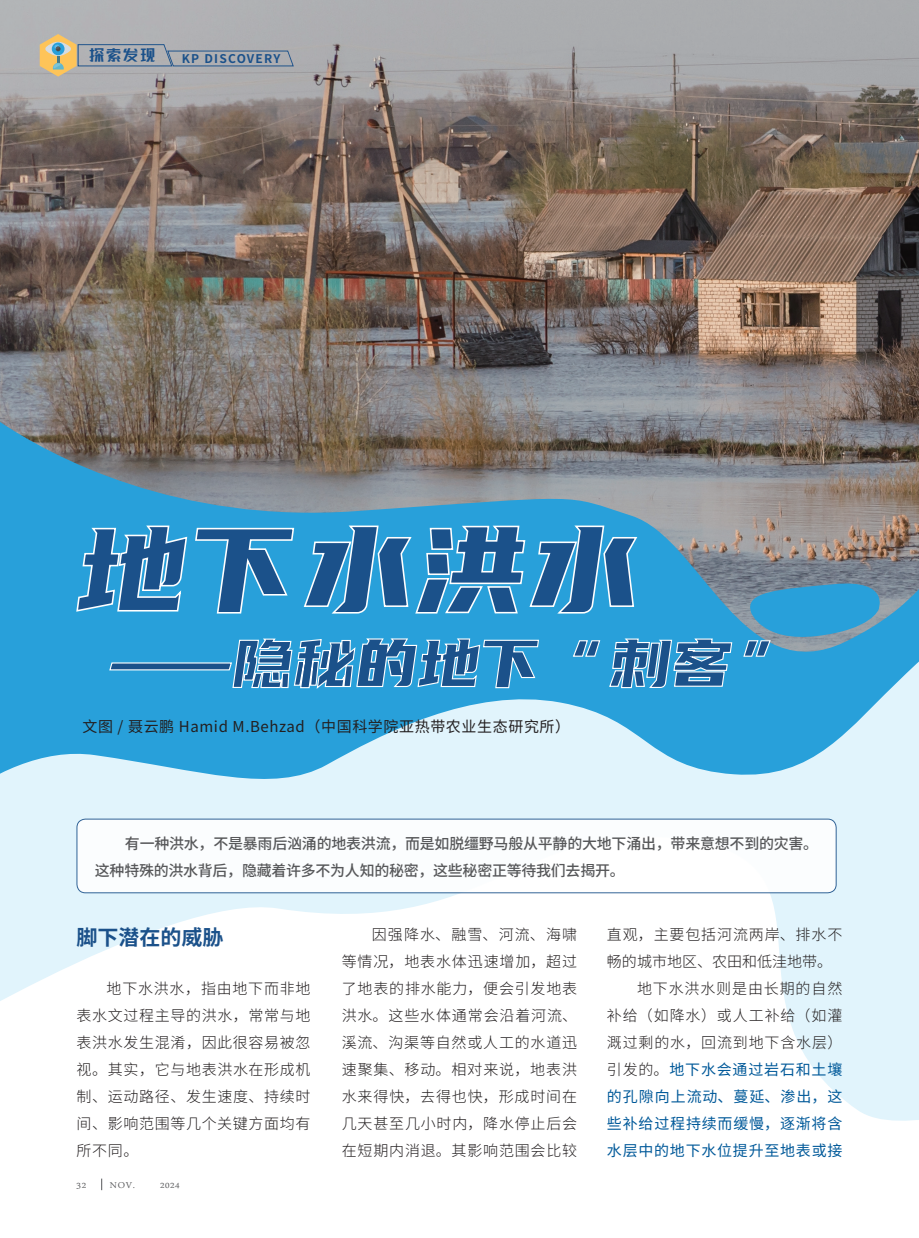
<style>
.page{position:relative;width:919px;height:1238px;background:#fff}
.page>*{position:absolute;margin:0;border:0;box-sizing:border-box;transform-origin:0 0}
.t1{font:120px "You She Biao Ti Hei";letter-spacing:.02em;color:#1b518a}
.t2{font:67.5px "You She Biao Ti Hei";color:#1b518a;scale:1.8 1}
.t3{font:700 21px "Source Han Sans CN";color:#1b518a}
.t4{font:300 15px/27px "Source Han Sans CN";letter-spacing:.055em;color:#231f20;text-align:justify}
.t5{font:500 15px/27px "Source Han Sans CN";letter-spacing:-.02em;color:#57585a}
.t6{font:15px "Source Han Sans CN";letter-spacing:.055em;color:#005999}
.t7{font:15px "Source Han Sans CN";letter-spacing:.04em;color:#231f20}
.t8{font:300 15px "Source Han Sans CN";color:#231f20}
.t9{font:13.5px "lianmengqiyilushuaizhengruiheiti";color:#1b518a}
.t10{font:12.6px "Daun Penh";letter-spacing:.05em;color:#57585a;scale:1.06 1}
.t11{font:700 12px "Source Han Sans CN";letter-spacing:.1em;color:#1b518a}
.s1{font-weight:300;color:#231f20}
</style>
<div class="page">
<svg style="left:101px;top:1178px;width:1px;height:12px"></svg>
<svg style="left:0;top:918px;width:918px;height:203px"></svg>
<svg style="left:0;top:692px;width:918px;height:226px;fill:#e1f4fc"></svg>
<img style="left:0;top:0;width:918px;height:692px">
<div style="left:77px;top:819px;width:759px;height:73px;background:#fff;border-radius:9px"></div>
<div style="left:77px;top:818px;width:759px;height:75px;border:1px solid #1b518a;border-radius:9px"></div>
<svg style="left:108px;top:637px;width:431px;height:53px"></svg>
<svg style="left:572px;top:639px;width:29px;height:18px"></svg>
<svg style="left:608px;top:637px;width:124px;height:51px"></svg>
<svg style="left:40px;top:34px;width:254px;height:43px"></svg>
<svg style="left:75px;top:524px;width:113px;height:88px"></svg>
<svg style="left:194px;top:527px;width:101px;height:87px"></svg>
<svg style="left:302px;top:524px;width:336px;height:90px"></svg>
<svg style="left:742px;top:579px;width:148px;height:78px"></svg>
<p class="t9" style="left:89px;top:48px;width:67px">探索发现</p>
<p class="t11" style="left:182px;top:52px;width:100px">KP DISCOVERY</p>
<h1 class="t1" style="left:77px;top:496px;width:563px">地下水洪水</h1>
<h2 class="t2" style="left:110px;top:622px;width:386px">—隐秘的地下“刺客”</h2>
<p class="t7" style="left:82px;top:718px;width:489px">文图 / 聂云鹏 Hamid M.Behzad（中国科学院亚热带农业生态研究所）</p>
<p class="t5" style="left:95px;top:830px;width:724px;text-indent:30px">有一种洪水，不是暴雨后汹涌的地表洪流，而是如脱缰野马般从平静的大地下涌出，带来意想不到的灾害。这种特殊的洪水背后，隐藏着许多不为人知的秘密，这些秘密正等待我们去揭开。</p>
<h3 class="t3" style="left:77px;top:925px;width:149px">脚下潜在的威胁</h3>
<p class="t4" style="left:77px;top:975px;width:235px;text-indent:30px">地下水洪水，指由地下而非地表水文过程主导的洪水，常常与地表洪水发生混淆，因此很容易被忽视。其实，它与地表洪水在形成机制、运动路径、发生速度、持续时间、影响范围等几个关键方面均有所不同。</p>
<p class="t10" style="left:77px;top:1175px;width:10px">32</p>
<p class="t10" style="left:110px;top:1175px;width:25px">NOV.</p>
<p class="t10" style="left:160px;top:1175px;width:20px">2024</p>
<p class="t4" style="left:342px;top:921px;width:237px;text-indent:30px">因强降水、融雪、河流、海啸等情况，地表水体迅速增加，超过了地表的排水能力，便会引发地表洪水。这些水体通常会沿着河流、溪流、沟渠等自然或人工的水道迅速聚集、移动。相对来说，地表洪水来得快，去得也快，形成时间在几天甚至几小时内，降水停止后会在短期内消退。其影响范围会比较</p>
<p class="t4" style="left:607px;top:921px;width:237px">直观，主要包括河流两岸、排水不</p>
<p class="t8" style="left:607px;top:953px;width:226px">畅的城市地区、农田和低洼地带。</p>
<p class="t4" style="left:637px;top:975px;width:207px">地下水洪水则是由长期的自然</p>
<p class="t4" style="left:607px;top:1002px;width:237px">补给（如降水）或人工补给（如灌</p>
<p class="t4" style="left:607px;top:1029px;width:237px">溉过剩的水，回流到地下含水层）</p>
<p class="t6" style="left:607px;top:1061px;width:237px"><span class="s1">引发的。</span>地下水会通过岩石和土壤</p>
<p class="t6" style="left:607px;top:1088px;width:237px">的孔隙向上流动、蔓延、渗出，这</p>
<p class="t6" style="left:607px;top:1115px;width:237px">些补给过程持续而缓慢，逐渐将含</p>
<p class="t6" style="left:607px;top:1142px;width:237px">水层中的地下水位提升至地表或接</p>
</div>
